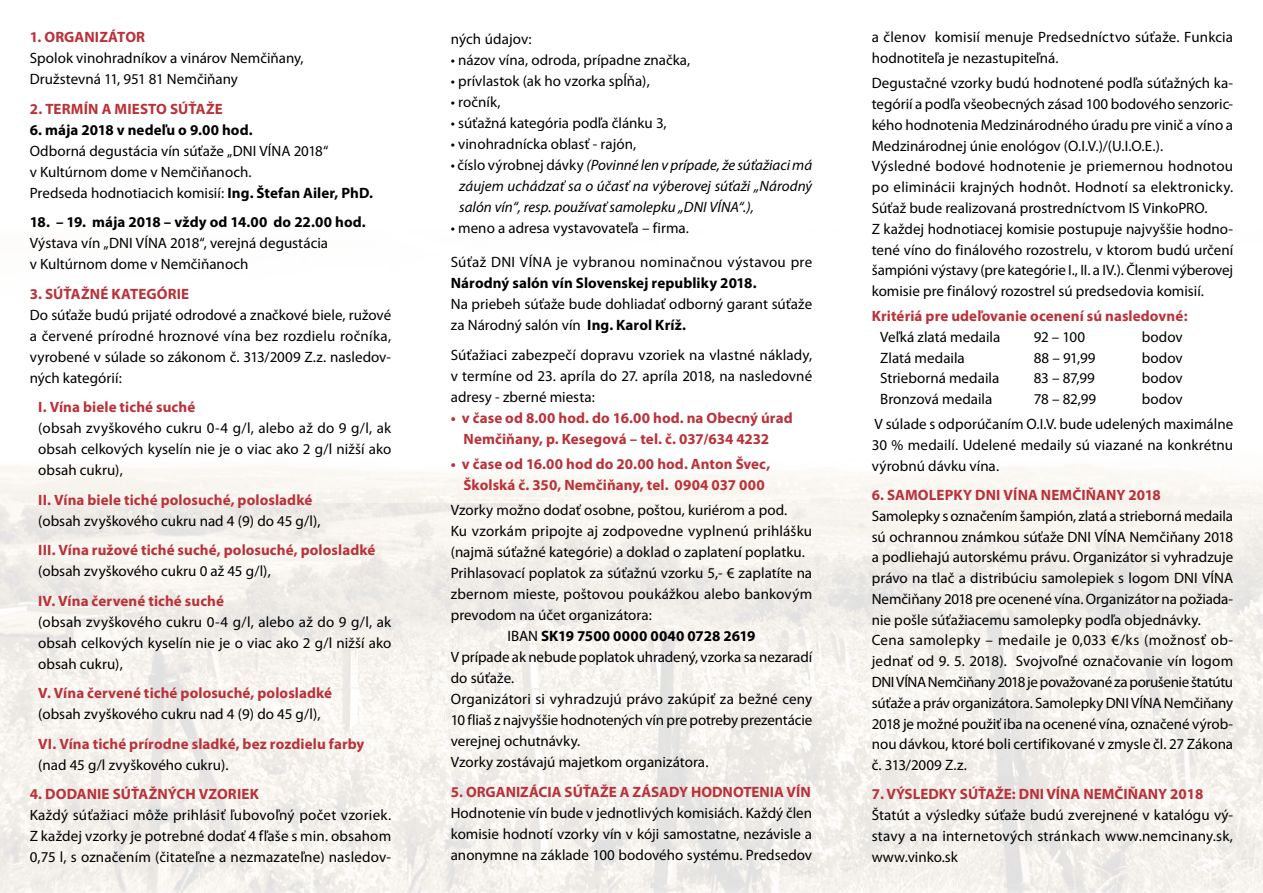
<style>
.page{position:relative;width:1263px;height:893px;background:#fff}
.page>*{position:absolute;margin:0;border:0;box-sizing:border-box;transform-origin:0 0}
.text{font:15px/21px "Myriad Pro";color:#000;text-align:justify}
.text-2{font:700 15px/21px "Myriad Pro";letter-spacing:.005em;color:#ba3139}
.text-3{font:italic 15px/21px "Myriad Pro";color:#000;text-align:justify}
.text-4{font:700 15px "Myriad Pro";letter-spacing:.005em;color:#000}
.text-5{font:15px/21px "Myriad Pro";letter-spacing:.02em;color:#000}
.s1{font-weight:700}
.s2{font-style:normal}
.s3{font-weight:400}
</style>
<div class="page">
<img style="left:0;top:464px;width:1263px;height:429px">
<p class="text-2" style="left:30px;top:27px;width:117px">1. ORGANIZÁTOR</p>
<p class="text" style="left:30px;top:48px;width:275px">Spolok vinohradníkov a vinárov Nemčiňany,</p>
<p class="text" style="left:30px;top:69px;width:210px">Družstevná 11, 951 81 Nemčiňany</p>
<p class="text-2" style="left:30px;top:98px;width:195px">2. TERMÍN A MIESTO SÚŤAŽE</p>
<p class="text-4" style="left:30px;top:121px;width:224px">6. mája 2018 v nedeľu o 9.00 hod.</p>
<p class="text" style="left:30px;top:140px;width:300px">Odborná degustácia vín súťaže „DNI VÍNA 2018“</p>
<p class="text" style="left:30px;top:161px;width:223px">v Kultúrnom dome v Nemčiňanoch.</p>
<p class="text" style="left:30px;top:182px;width:345px">Predseda hodnotiacich komisií: <span class="s1">Ing. Štefan Ailer, PhD.</span></p>
<p class="text-4" style="left:30px;top:214px;width:338px">18. – 19. mája 2018 – vždy od 14.00 do 22.00 hod.</p>
<p class="text" style="left:30px;top:233px;width:300px">Výstava vín „DNI VÍNA 2018“, verejná degustácia</p>
<p class="text" style="left:30px;top:254px;width:220px">v Kultúrnom dome v Nemčiňanoch</p>
<p class="text-2" style="left:30px;top:283px;width:161px">3. SÚŤAŽNÉ KATEGÓRIE</p>
<p class="text" style="left:30px;top:304px;width:363px">Do súťaže budú prijaté odrodové a značkové biele, ružové a červené prírodné hroznové vína bez rozdielu ročníka, vyrobené v súlade so zákonom č. 313/2009 Z.z. nasledov&shy;ných kategórií:</p>
<p class="text-2" style="left:38px;top:397px;width:159px">I. Vína biele tiché suché</p>
<p class="text" style="left:38px;top:418px;width:354px">(obsah zvyškového cukru 0-4 g/l, alebo až do 9 g/l, ak obsah celkových kyselín nie je o viac ako 2 g/l nižší ako obsah cukru),</p>
<p class="text-2" style="left:38px;top:489px;width:276px">II. Vína biele tiché polosuché, polosladké</p>
<p class="text" style="left:38px;top:510px;width:284px">(obsah zvyškového cukru nad 4 (9) do 45 g/l),</p>
<p class="text-2" style="left:38px;top:540px;width:339px">III. Vína ružové tiché suché, polosuché, polosladké</p>
<p class="text" style="left:38px;top:561px;width:234px">(obsah zvyškového cukru 0 až 45 g/l),</p>
<p class="text-2" style="left:38px;top:590px;width:187px">IV. Vína červené tiché suché</p>
<p class="text" style="left:38px;top:611px;width:354px">(obsah zvyškového cukru 0-4 g/l, alebo až do 9 g/l, ak obsah celkových kyselín nie je o viac ako 2 g/l nižší ako obsah cukru),</p>
<p class="text-2" style="left:38px;top:683px;width:295px">V. Vína červené tiché polosuché, polosladké</p>
<p class="text" style="left:38px;top:704px;width:284px">(obsah zvyškového cukru nad 4 (9) do 45 g/l),</p>
<p class="text-2" style="left:38px;top:733px;width:328px">VI. Vína tiché prírodne sladké, bez rozdielu farby</p>
<p class="text" style="left:38px;top:754px;width:192px">(nad 45 g/l zvyškového cukru).</p>
<p class="text-2" style="left:30px;top:784px;width:231px">4. DODANIE SÚŤAŽNÝCH VZORIEK</p>
<p class="text" style="left:30px;top:805px;width:363px">Každý súťažiaci môže prihlásiť ľubovoľný počet vzoriek.<br>Z každej vzorky je potrebné dodať 4 fľaše s min. obsahom 0,75 l, s označením (čitateľne a nezmazateľne) nasledov-</p>
<p class="text" style="left:451px;top:29px;width:82px">ných údajov:</p>
<p class="text" style="left:451px;top:50px;width:241px">• názov vína, odroda, prípadne značka,</p>
<p class="text" style="left:451px;top:71px;width:201px">• prívlastok (ak ho vzorka spĺňa),</p>
<p class="text" style="left:451px;top:92px;width:51px">• ročník,</p>
<p class="text" style="left:451px;top:113px;width:217px">• súťažná kategória podľa článku 3,</p>
<p class="text" style="left:451px;top:134px;width:187px">• vinohradnícka oblasť - rajón,</p>
<p class="text-3" style="left:459px;top:155px;width:354px;text-indent:-9px"><span class="s2">• číslo výrobnej dávky</span> (Povinné len v prípade, že súťažiaci má záujem uchádzať sa o účasť na výberovej súťaži „Národný salón vín“, resp. používať samolepku „DNI VÍNA“.),</p>
<p class="text" style="left:451px;top:218px;width:240px">• meno a adresa vystavovateľa – firma.</p>
<p class="text-5" style="left:451px;top:252px;width:363px">Súťaž DNI VÍNA je vybranou nominačnou výstavou pre<br><span class="s1">Národný salón vín Slovenskej republiky 2018.</span></p>
<p class="text" style="left:451px;top:294px;width:363px">Na priebeh súťaže bude dohliadať odborný garant súťaže za Národný salón vín <span class="s1">Ing. Karol Kríž.</span></p>
<p class="text" style="left:451px;top:344px;width:363px">Súťažiaci zabezpečí dopravu vzoriek na vlastné náklady, v termíne od 23. apríla do 27. apríla 2018, na nasledovné adresy - zberné miesta:</p>
<p class="text-2" style="left:463px;top:407px;width:331px;text-indent:-13px">• v čase od 8.00 hod. do 16.00 hod. na Obecný úrad<br>Nemčiňany, p. Kesegová – tel. č. 037/634 4232</p>
<p class="text-2" style="left:451px;top:454px;width:321px;text-align:center">• v čase od 16.00 hod do 20.00 hod. Anton Švec,<br>Školská č. 350, Nemčiňany, tel. 0904 037 000</p>
<p class="text" style="left:451px;top:500px;width:338px">Vzorky možno dodať osobne, poštou, kuriérom a pod.</p>
<p class="text" style="left:451px;top:521px;width:363px">Ku vzorkám pripojte aj zodpovedne vyplnenú prihlášku (najmä súťažné kategórie) a doklad o zaplatení poplatku.</p>
<p class="text" style="left:451px;top:563px;width:363px">Prihlasovací poplatok za súťažnú vzorku 5,- € zaplatíte na zbernom mieste, poštovou poukážkou alebo bankovým prevodom na účet organizátora:</p>
<p class="text-4" style="left:507px;top:628px;width:249px"><span class="s3">IBAN</span> SK19 7500 0000 0040 0728 2619</p>
<p class="text" style="left:451px;top:647px;width:363px">V prípade ak nebude poplatok uhradený, vzorka sa nezaradí do súťaže.</p>
<p class="text" style="left:451px;top:689px;width:363px">Organizátori si vyhradzujú právo zakúpiť za bežné ceny 10 fliaš z najvyššie hodnotených vín pre potreby prezentácie verejnej ochutnávky.</p>
<p class="text" style="left:451px;top:752px;width:259px">Vzorky zostávajú majetkom organizátora.</p>
<p class="text-2" style="left:451px;top:781px;width:361px">5. ORGANIZÁCIA SÚŤAŽE A ZÁSADY HODNOTENIA VÍN</p>
<p class="text" style="left:451px;top:802px;width:363px">Hodnotenie vín bude v jednotlivých komisiách. Každý člen komisie hodnotí vzorky vín v kóji samostatne, nezávisle a anonymne na základe 100 bodového systému. Predsedov</p>
<p class="text" style="left:872px;top:27px;width:363px">a členov komisií menuje Predsedníctvo súťaže. Funkcia hodnotiteľa je nezastupiteľná.</p>
<p class="text" style="left:872px;top:73px;width:363px">Degustačné vzorky budú hodnotené podľa súťažných ka&shy;tegórií a podľa všeobecných zásad 100 bodového senzoric&shy;kého hodnotenia Medzinárodného úradu pre vinič a víno a Medzinárodnej únie enológov (O.I.V.)/(U.I.O.E.).</p>
<p class="text" style="left:872px;top:156px;width:363px">Výsledné bodové hodnotenie je priemernou hodnotou po eliminácii krajných hodnôt. Hodnotí sa elektronicky.<br>Súťaž bude realizovaná prostredníctvom IS VinkoPRO.</p>
<p class="text" style="left:872px;top:219px;width:363px">Z každej hodnotiacej komisie postupuje najvyššie hodno&shy;tené víno do finálového rozostrelu, v ktorom budú určení šampióni výstavy (pre kategórie I., II. a IV.). Členmi výberovej komisie pre finálový rozostrel sú predsedovia komisií.</p>
<p class="text-2" style="left:872px;top:306px;width:317px">Kritériá pre udeľovanie ocenení sú nasledovné:</p>
<p class="text" style="left:880px;top:327px;width:122px">Veľká zlatá medaila</p>
<p class="text" style="left:1034px;top:327px;width:53px">92 – 100</p>
<p class="text" style="left:1142px;top:327px;width:42px">bodov</p>
<p class="text" style="left:880px;top:347px;width:86px">Zlatá medaila</p>
<p class="text" style="left:1034px;top:347px;width:63px">88 – 91,99</p>
<p class="text" style="left:1142px;top:347px;width:42px">bodov</p>
<p class="text" style="left:880px;top:368px;width:121px">Strieborná medaila</p>
<p class="text" style="left:1034px;top:368px;width:63px">83 – 87,99</p>
<p class="text" style="left:1142px;top:368px;width:42px">bodov</p>
<p class="text" style="left:880px;top:389px;width:114px">Bronzová medaila</p>
<p class="text" style="left:1034px;top:389px;width:64px">78 – 82,99</p>
<p class="text" style="left:1142px;top:389px;width:42px">bodov</p>
<p class="text" style="left:872px;top:414px;width:363px">V súlade s odporúčaním O.I.V. bude udelených maximálne 30 % medailí. Udelené medaily sú viazané na konkrétnu výrobnú dávku vína.</p>
<p class="text-2" style="left:872px;top:485px;width:291px">6. SAMOLEPKY DNI VÍNA NEMČIŇANY 2018</p>
<p class="text" style="left:872px;top:506px;width:363px">Samolepky s označením šampión, zlatá a strieborná medaila sú ochrannou známkou súťaže DNI VÍNA Nemčiňany 2018 a podliehajú autorskému právu. Organizátor si vyhradzuje právo na tlač a distribúciu samolepiek s logom DNI VÍNA Nemčiňany 2018 pre ocenené vína. Organizátor na požiada&shy;nie pošle súťažiacemu samolepky podľa objednávky.</p>
<p class="text" style="left:872px;top:630px;width:363px">Cena samolepky – medaile je 0,033 €/ks (možnosť ob&shy;jednať od 9. 5. 2018). Svojvoľné označovanie vín logom DNI VÍNA Nemčiňany 2018 je považované za porušenie štatútu súťaže a práv organizátora. Samolepky DNI VÍNA Nemčiňany 2018 je možné použiť iba na ocenené vína, označené výrob&shy;nou dávkou, ktoré boli certifikované v zmysle čl. 27 Zákona č. 313/2009 Z.z.</p>
<p class="text-2" style="left:872px;top:784px;width:333px">7. VÝSLEDKY SÚŤAŽE: DNI VÍNA NEMČIŇANY 2018</p>
<p class="text" style="left:872px;top:805px;width:363px">Štatút a výsledky súťaže budú zverejnené v katalógu vý&shy;stavy a na internetových stránkach www.nemcinany.sk, www.vinko.sk</p>
</div>
